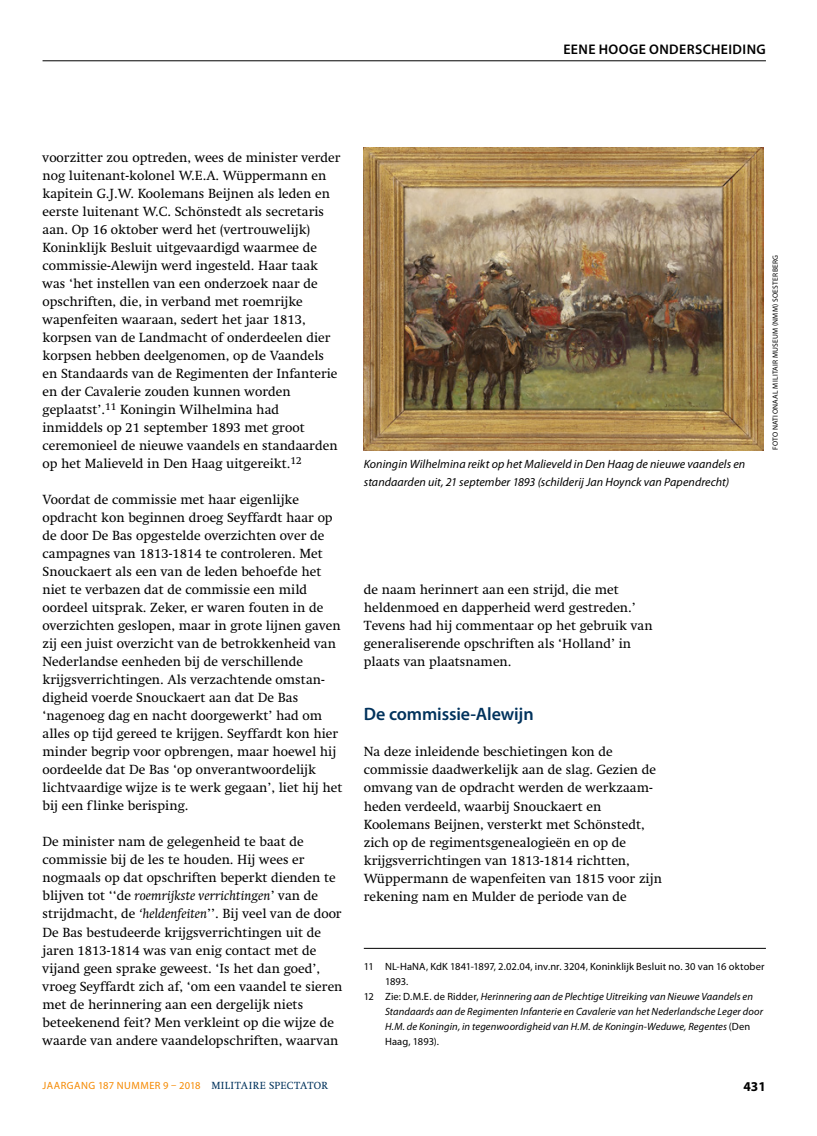
<style>
.page{position:relative;width:817px;height:1136px;background:#fff}
.page>*{position:absolute;margin:0;border:0;box-sizing:border-box;transform-origin:0 0}
.t1{font:600 18px "Myriad Pro";letter-spacing:-.005em;color:#00325c}
.t2{font:600 13.95px "Myriad Pro";letter-spacing:.03em;color:#000}
.t3{font:13.5px/18px "Swift LT Std";color:#000}
.t4{font:700 13.5px "Myriad Pro";color:#000}
.t5{font:italic 12px/18px "Myriad Pro";letter-spacing:.005em;color:#000}
.t6{font:italic 10.5px "Myriad Pro";letter-spacing:.01em;color:#000}
.t7{font:10.5px "Myriad Pro";letter-spacing:.01em;color:#000}
.t8{font:10.5px "Myriad Pro";letter-spacing:.045em;color:#f58900}
.t9{font:7.5px "Myriad Pro";letter-spacing:.035em;color:#000}
.s1{font-style:italic}
.s2{font-style:normal}
.s3{font-family:"Swift LT Std";color:#00325c}
</style>
<div class="page">
<hr style="left:43px;top:60px;width:722px;height:1px;background:#000">
<hr style="left:364px;top:947px;width:401px;height:1px;background:#000">
<img style="left:364px;top:147px;width:399px;height:303px">
<p class="t2" style="left:563px;top:40px;width:204px">EENE HOOGE ONDERSCHEIDING</p>
<p class="t3" style="left:43px;top:149px;width:299px">voorzitter zou optreden, wees de minister verder nog luitenant-kolonel W.E.A. Wüppermann en kapitein G.J.W. Koolemans Beijnen als leden en eerste luitenant W.C. Schönstedt als secretaris aan. Op 16 oktober werd het (vertrouwelijk)<br>Koninklijk Besluit uitgevaardigd waarmee de commissie-Alewijn werd ingesteld. Haar taak was ‘het instellen van een onderzoek naar de opschriften, die, in verband met roemrijke wapenfeiten waaraan, sedert het jaar 1813, korpsen van de Landmacht of onderdeelen dier korpsen hebben deelgenomen, op de Vaandels en Standaards van de Regimenten der Infanterie en der Cavalerie zouden kunnen worden geplaatst’.<sup>11</sup> Koningin Wilhelmina had inmiddels op 21 september 1893 met groot ceremonieel de nieuwe vaandels en standaarden op het Malieveld in Den Haag uitgereikt.<sup>12</sup></p>
<p class="t3" style="left:43px;top:491px;width:301px">Voordat de commissie met haar eigenlijke opdracht kon beginnen droeg Seyffardt haar op de door De Bas opgestelde overzichten over de campagnes van 1813-1814 te controleren. Met Snouckaert als een van de leden behoefde het niet te verbazen dat de commissie een mild oordeel uitsprak. Zeker, er waren fouten in de overzichten geslopen, maar in grote lijnen gaven zij een juist overzicht van de betrokkenheid van Nederlandse eenheden bij de verschillende krijgsverrichtingen. Als verzachtende omstan&shy;dig heid voerde Snouckaert aan dat De Bas ‘nagenoeg dag en nacht doorgewerkt’ had om alles op tijd gereed te krijgen. Seyffardt kon hier minder begrip voor opbrengen, maar hoewel hij oordeelde dat De Bas ‘op onverantwoordelijk lichtvaardige wijze is te werk gegaan’, liet hij het bij een flinke berisping.</p>
<p class="t3" style="left:43px;top:833px;width:301px">De minister nam de gelegenheid te baat de commissie bij de les te houden. Hij wees er nogmaals op dat opschriften beperkt dienden te blijven tot ‘‘de <span class="s1">roemrijkste verrichtingen</span>’ van de strijdmacht, de <span class="s1">‘heldenfeiten</span>’’. Bij veel van de door De Bas bestudeerde krijgsverrichtingen uit de jaren 1813-1814 was van enig contact met de vijand geen sprake geweest. ‘Is het dan goed’, vroeg Seyffardt zich af, ‘om een vaandel te sieren met de herinnering aan een dergelijk niets beteekenend feit? Men verkleint op die wijze de waarde van andere vaandelopschriften, waarvan</p>
<p class="t5" style="left:364px;top:455px;width:383px">Koningin Wilhelmina reikt op het Malieveld in Den Haag de nieuwe vaandels en standaarden uit, 21 september 1893 (schilderij Jan Hoynck van Papendrecht)</p>
<p class="t9" style="left:770px;top:450px;width:197px;rotate:-90deg">FOTO NATIONAAL MILITAIR MUSEUM (NMM) SOESTERBERG</p>
<p class="t3" style="left:364px;top:581px;width:290px">de naam herinnert aan een strijd, die met heldenmoed en dapperheid werd gestreden.’ Tevens had hij commentaar op het gebruik van generaliserende opschriften als ‘Holland’ in plaats van plaatsnamen.</p>
<h1 class="t1" style="left:364px;top:703px;width:171px">De commissie-Alewijn</h1>
<p class="t3" style="left:364px;top:743px;width:299px">Na deze inleidende beschietingen kon de commissie daadwerkelijk aan de slag. Gezien de omvang van de opdracht werden de werkzaam&shy;heden verdeeld, waarbij Snouckaert en Koolemans Beijnen, versterkt met Schönstedt, zich op de regimentsgenealogieën en op de krijgsverrichtingen van 1813-1814 richtten, Wüppermann de wapenfeiten van 1815 voor zijn rekening nam en Mulder de periode van de</p>
<p class="t7" style="left:364px;top:959px;width:402px">11 NL-HaNA, KdK 1841-1897, 2.02.04, inv.nr. 3204, Koninklijk Besluit no. 30 van 16 oktober</p>
<p class="t7" style="left:385px;top:974px;width:25px">1893.</p>
<p class="t6" style="left:364px;top:989px;width:390px"><span class="s2">12 Zie: D.M.E. de Ridder,</span> Herinnering aan de Plechtige Uitreiking van Nieuwe Vaandels en</p>
<p class="t6" style="left:385px;top:1004px;width:379px">Standaards aan de Regimenten Infanterie en Cavalerie van het Nederlandsche Leger door</p>
<p class="t6" style="left:385px;top:1019px;width:367px">H.M. de Koningin, in tegenwoordigheid van H.M. de Koningin-Weduwe, Regentes <span class="s2">(Den</span></p>
<p class="t7" style="left:385px;top:1034px;width:55px">Haag, 1893).</p>
<p class="t8" style="left:43px;top:1078px;width:287px">JAARGANG 187 NUMMER 9 – 2018 <span class="s3">MILITAIRE SPECTATOR</span></p>
<p class="t4" style="left:743px;top:1077px;width:24px">431</p>
</div>
